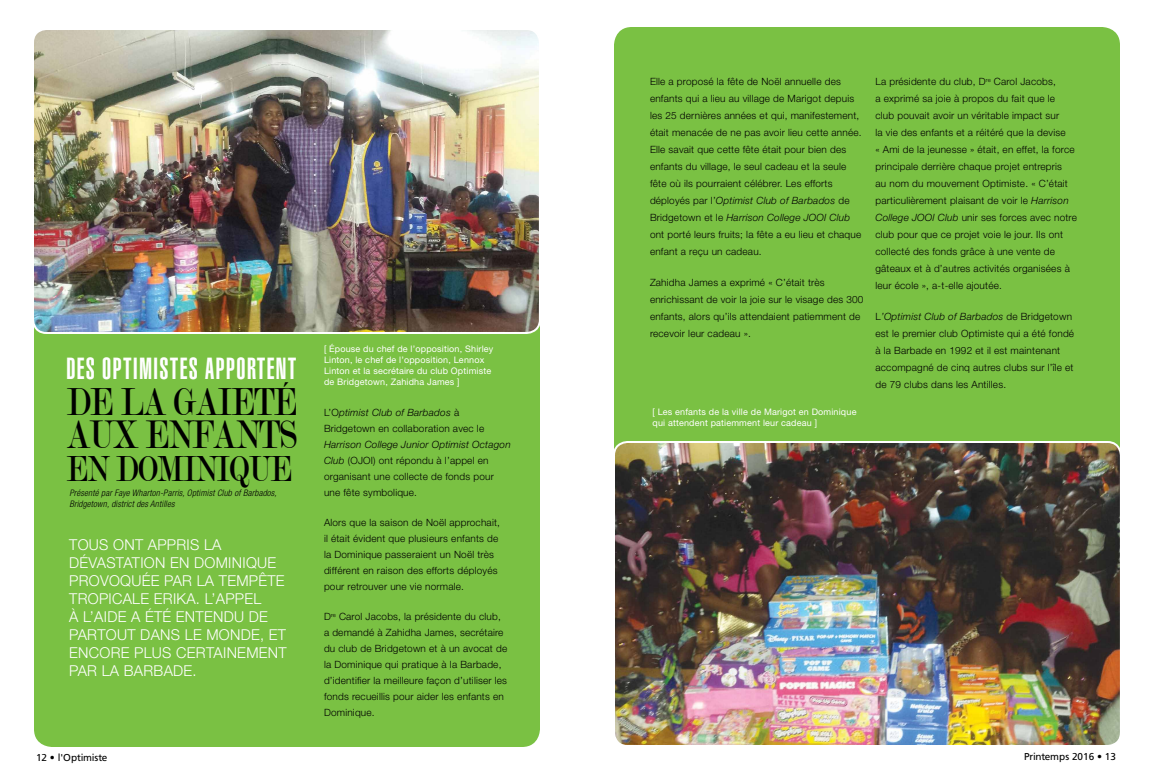
<style>
.page{position:relative;width:1152px;height:783px;background:#fff}
.page>*{position:absolute;margin:0;border:0;box-sizing:border-box;transform-origin:0 0}
.t1{font:43px "Modern";color:#000;scale:.79 1}
.t2{font:42px "Modern";color:#000;scale:.79 1}
.t3{font:39px "Modern";letter-spacing:-.01em;color:#000;scale:.79 1}
.t4{font:900 extra-condensed 30px "Helvetica";letter-spacing:.05em;color:#fff;scale:.91 1}
.t5{font:300 15px "Helvetica Neue LT Std";letter-spacing:.075em;color:#fff}
.t6{font:300 10px/17px "Helvetica Neue LT Std";letter-spacing:.02em;color:#000}
.t7{font:10px "Frutiger";color:#000}
.t8{font:9px/11px "Helvetica Neue LT Std";letter-spacing:.02em;color:#fff}
.t9{font:italic 300 condensed 9px/11px "Helvetica Neue LT Std";letter-spacing:.02em;color:#000}
.s1{font-style:italic}
</style>
<div class="page">
<div style="left:34px;top:247px;width:506px;height:500px;background:#7ac143;border-radius:18px"></div>
<div style="left:614px;top:27px;width:506px;height:716px;background:#7ac143;border-radius:18px"></div>
<img style="left:34px;top:31px;width:505px;height:301px">
<div style="left:32px;top:28px;width:509px;height:306px;border:2px solid #fff;border-radius:14px"></div>
<img style="left:615px;top:443px;width:505px;height:301px">
<div style="left:613px;top:441px;width:509px;height:306px;border:2px solid #fff;border-radius:14px"></div>
<h3 class="t4" style="left:66px;top:351px;width:254px">DES OPTIMISTES APPORTENT</h3>
<h2 class="t2" style="left:66px;top:381px;width:291px">DE LA GAIETÉ</h2>
<h1 class="t1" style="left:66px;top:413px;width:292px">AUX ENFANTS</h1>
<h3 class="t3" style="left:66px;top:449px;width:285px">EN DOMINIQUE</h3>
<p class="t9" style="left:69px;top:488px;width:209px">Présenté par Faye Wharton-Parris, Optimist Club of Barbados,<br>Bridgetown, district des Antilles</p>
<h3 class="t5" style="left:69px;top:535px;width:20px">Tous</h3>
<h3 class="t5" style="left:113px;top:535px;width:11px">ont</h3>
<h3 class="t5" style="left:148px;top:535px;width:11px">app</h3>
<h3 class="t5" style="left:177px;top:535px;width:37px">ris la</h3>
<h3 class="t5" style="left:69px;top:553px;width:29px">dévastation</h3>
<h3 class="t5" style="left:170px;top:553px;width:45px">en Dominique</h3>
<h3 class="t5" style="left:69px;top:571px;width:31px">provoqu</h3>
<h3 class="t5" style="left:142px;top:571px;width:88px">éepar la temp</h3>
<h3 class="t5" style="left:258px;top:571px;width:19px">ête</h3>
<h3 class="t5" style="left:69px;top:589px;width:29px">tropicale</h3>
<h3 class="t5" style="left:154px;top:589px;width:73px">Erika. L’appel</h3>
<h3 class="t5" style="left:69px;top:607px;width:35px">à l’aide</h3>
<h3 class="t5" style="left:131px;top:607px;width:56px">a été entendu</h3>
<h3 class="t5" style="left:249px;top:607px;width:10px">de</h3>
<h3 class="t5" style="left:69px;top:625px;width:39px">partout</h3>
<h3 class="t5" style="left:140px;top:625px;width:11px">dans</h3>
<h3 class="t5" style="left:185px;top:625px;width:33px">le monde</h3>
<h3 class="t5" style="left:260px;top:625px;width:18px">, et</h3>
<h3 class="t5" style="left:69px;top:643px;width:11px">enco</h3>
<h3 class="t5" style="left:111px;top:643px;width:34px">re plus</h3>
<h3 class="t5" style="left:176px;top:643px;width:40px">ce rtainement</h3>
<h3 class="t5" style="left:69px;top:661px;width:95px">par la Barbade</h3>
<h3 class="t5" style="left:193px;top:661px;width:6px">.</h3>
<p class="t8" style="left:324px;top:343px;width:171px">[ Épouse du chef de l’opposition, Shirley Linton, le chef de l’opposition, Lennox Linton et la secrétaire du club Optimiste de Bridgetown, Zahidha James ]</p>
<p class="t6" style="left:324px;top:404px;width:162px;line-height:16px">L’O<span class="s1">ptimist Club of Barbados</span> à<br>Bridgetown en collaboration avec le</p>
<p class="t6" style="left:324px;top:436px;width:188px;line-height:16px"><span class="s1">Harrison College Junior Optimist Octagon Club</span> (OJOI) ont répondu à l’appel en organisant une collecte de fonds pour une fête symbolique.</p>
<p class="t6" style="left:324px;top:514px;width:177px;line-height:16px">Alors que la saison de Noël approchait, il était évident que plusieurs enfants de la Dominique passeraient un Noël très différent en raison des efforts déployés pour retrouver une vie normale.</p>
<p class="t6" style="left:324px;top:608px;width:185px;line-height:16px">D<sup>re</sup> Carol Jacobs, la présidente du club, a demandé à Zahidha James, secrétaire du club de Bridgetown et à un avocat de la Dominique qui pratique à la Barbade, d’identifier la meilleure façon d’utiliser les fonds recueillis pour aider les enfants en Dominique.</p>
<p class="t6" style="left:650px;top:73px;width:213px">Elle a proposé la fête de Noël annuelle des enfants qui a lieu au village de Marigot depuis les 25 dernières années et qui, manifestement, était menacée de ne pas avoir lieu cette année.<br>Elle savait que cette fête était pour bien des enfants du village, le seul cadeau et la seule fête où ils pourraient célébrer. Les efforts déployés par l’<span class="s1">Optimist Club of Barbados</span> de Bridgetown et le <span class="s1">Harrison College JOOI Club </span>ont porté leurs fruits; la fête a eu lieu et chaque enfant a reçu un cadeau.</p>
<p class="t6" style="left:650px;top:274px;width:215px">Zahidha James a exprimé « C’était très enrichissant de voir la joie sur le visage des 300 enfants, alors qu’ils attendaient patiemment de recevoir leur cadeau ».</p>
<p class="t8" style="left:652px;top:406px;width:206px">[ Les enfants de la ville de Marigot en Dominique qui attendent patiemment leur cadeau ]</p>
<p class="t6" style="left:875px;top:73px;width:203px">La présidente du club, D<sup>re</sup> Carol Jacobs,<br>a exprimé sa joie à propos du fait que le<br>club pouvait avoir un véritable impact sur<br>la vie des enfants et a réitéré que la devise<br>« Ami de la jeunesse » était, en effet, la force principale derrière chaque projet entrepris<br>au nom du mouvement Optimiste. « C’était particulièrement plaisant de voir le <span class="s1">Harrison College JOOI Club</span> unir ses forces avec notre club pour que ce projet voie le jour. Ils ont collecté des fonds grâce à une vente de gâteaux et à d’autres activités organisées à leur école », a-t-elle ajoutée.</p>
<p class="t6" style="left:875px;top:308px;width:200px">L<span class="s1">’Optimist Club of Barbados</span> de Bridgetown est le premier club Optimiste qui a été fondé à la Barbade en 1992 et il est maintenant accompagné de cinq autres clubs sur l’île et de 79 clubs dans les Antilles.</p>
<p class="t7" style="left:36px;top:751px;width:73px">12 • l'Optimiste</p>
<p class="t7" style="left:1024px;top:751px;width:93px">Printemps 2016 • 13</p>
</div>
